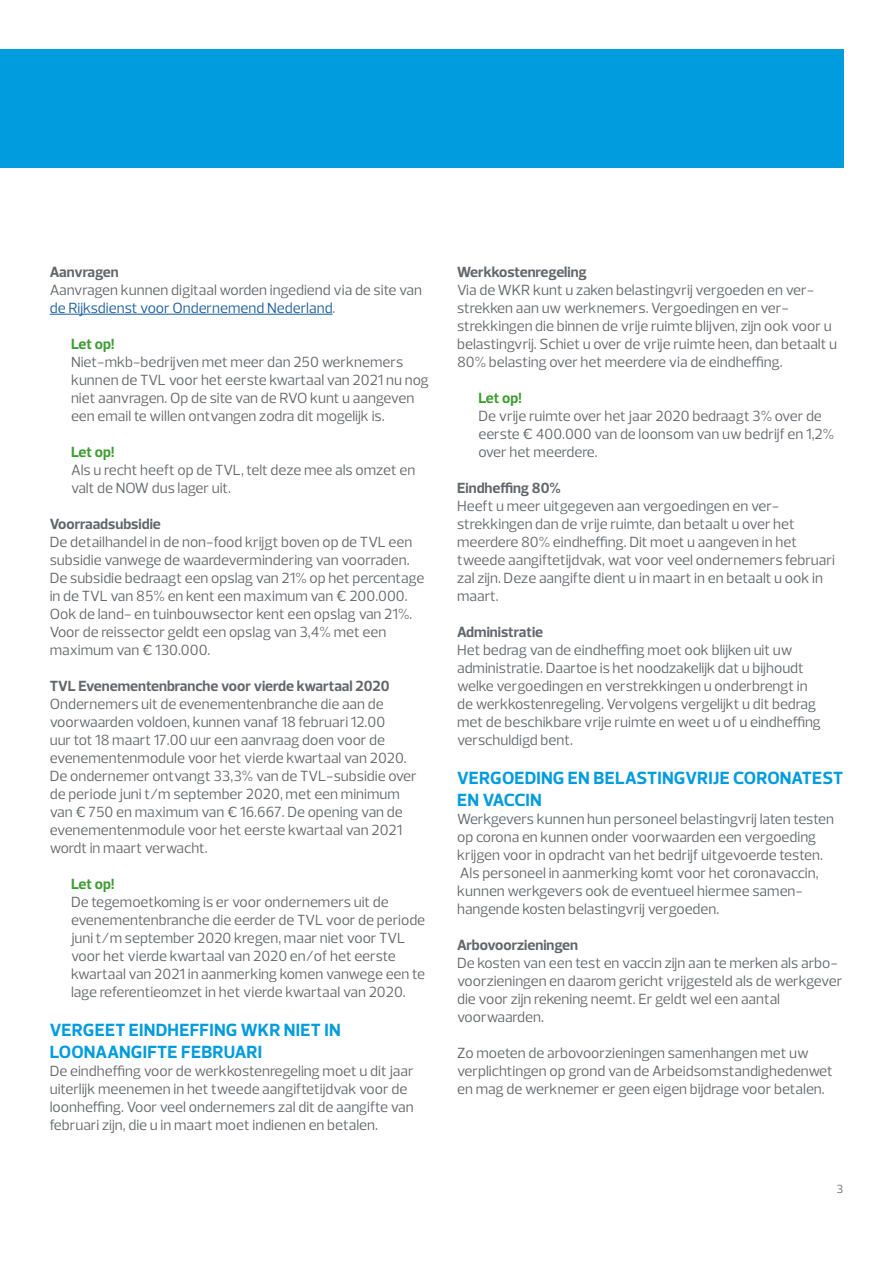
<style>
.page{position:relative;width:893px;height:1263px;background:#fff}
.page>*{position:absolute;margin:0;border:0;box-sizing:border-box;transform-origin:0 0}
.Subhead_hfdst_blauw{font:700 18px/21.6px "Prelo";letter-spacing:.015em;color:#009cde}
.Body{font:15px/18px "Prelo";color:#63666a}
.Tip_tekst{font:15px/18px "Prelo";color:#63666a}
.Subhead_grijs_subkop{font:700 15px "Prelo";color:#63666a}
.Subhead{font:700 15px "Prelo";color:#63666a}
.Tip_kop{font:700 15px "Prelo";color:#3f9c35}
.t1{font:12px "Prelo";color:#63666a}
.s1{color:#175d9e}
</style>
<div class="page">
<hr style="left:50px;top:314px;width:283px;height:1px;background:#175d9e">
<div style="left:0;top:50px;width:843px;height:118px;background:#009cde"></div>
<p class="Subhead_grijs_subkop" style="left:50px;top:262px;width:71px">Aanvragen</p>
<p class="Body" style="left:50px;top:281px;width:374px">Aanvragen kunnen digitaal worden ingediend via de site van <span class="s1">de Rijksdienst voor Ondernemend Nederland</span>.</p>
<p class="Tip_kop" style="left:71px;top:334px;width:45px">Let op!</p>
<p class="Tip_tekst" style="left:71px;top:353px;width:359px">Niet-mkb-bedrijven met meer dan 250 werknemers kunnen de TVL voor het eerste kwartaal van 2021 nu nog niet aanvragen. Op de site van de RVO kunt u aangeven een email te willen ontvangen zodra dit mogelijk is.</p>
<p class="Tip_kop" style="left:71px;top:442px;width:45px">Let op!</p>
<p class="Tip_tekst" style="left:71px;top:461px;width:346px">Als u recht heeft op de TVL, telt deze mee als omzet en valt de NOW dus lager uit.</p>
<p class="Subhead_grijs_subkop" style="left:50px;top:514px;width:113px">Voorraadsubsidie</p>
<p class="Body" style="left:50px;top:533px;width:376px">De detailhandel in de non-food krijgt boven op de TVL een subsidie vanwege de waardevermindering van voorraden.<br>De subsidie bedraagt een opslag van 21% op het percentage in de TVL van 85% en kent een maximum van € 200.000.</p>
<p class="Body" style="left:50px;top:605px;width:364px">Ook de land- en tuinbouwsector kent een opslag van 21%.<br>Voor de reissector geldt een opslag van 3,4% met een maximum van € 130.000.</p>
<p class="Subhead" style="left:50px;top:676px;width:341px">TVL Evenementenbranche voor vierde kwartaal 2020</p>
<p class="Body" style="left:50px;top:695px;width:368px">Ondernemers uit de evenementenbranche die aan de voorwaarden voldoen, kunnen vanaf 18 februari 12.00<br>uur tot 18 maart 17.00 uur een aanvraag doen voor de evenementenmodule voor het vierde kwartaal van 2020.<br>De ondernemer ontvangt 33,3% van de TVL-subsidie over de periode juni t/m september 2020, met een minimum van € 750 en maximum van € 16.667. De opening van de evenementenmodule voor het eerste kwartaal van 2021 wordt in maart verwacht.</p>
<p class="Tip_kop" style="left:71px;top:874px;width:45px">Let op!</p>
<p class="Tip_tekst" style="left:71px;top:893px;width:356px">De tegemoetkoming is er voor ondernemers uit de evenementenbranche die eerder de TVL voor de periode juni t/m september 2020 kregen, maar niet voor TVL voor het vierde kwartaal van 2020 en/of het eerste kwartaal van 2021 in aanmerking komen vanwege een te lage referentieomzet in het vierde kwartaal van 2020.</p>
<p class="Subhead_hfdst_blauw" style="left:50px;top:1020px;width:292px">VERGEET EINDHEFFING WKR NIET IN<br>LOONAANGIFTE FEBRUARI</p>
<p class="Body" style="left:50px;top:1062px;width:365px">De eindheffing voor de werkkostenregeling moet u dit jaar uiterlijk meenemen in het tweede aangiftetijdvak voor de loonheffing. Voor veel ondernemers zal dit de aangifte van februari zijn, die u in maart moet indienen en betalen.</p>
<p class="Subhead_grijs_subkop" style="left:457px;top:262px;width:131px">Werkkostenregeling</p>
<p class="Body" style="left:457px;top:281px;width:381px">Via de WKR kunt u zaken belastingvrij vergoeden en ver&shy;strekken aan uw werknemers. Vergoedingen en ver&shy;strekkingen die binnen de vrije ruimte blijven, zijn ook voor u belastingvrij. Schiet u over de vrije ruimte heen, dan betaalt u 80% belasting over het meerdere via de eindheffing.</p>
<p class="Tip_kop" style="left:478px;top:388px;width:45px">Let op!</p>
<p class="Tip_tekst" style="left:478px;top:407px;width:357px">De vrije ruimte over het jaar 2020 bedraagt 3% over de eerste € 400.000 van de loonsom van uw bedrijf en 1,2% over het meerdere.</p>
<p class="Subhead_grijs_subkop" style="left:457px;top:478px;width:105px">Eindheffing 80%</p>
<p class="Body" style="left:457px;top:497px;width:379px">Heeft u meer uitgegeven aan vergoedingen en ver&shy;strekkingen dan de vrije ruimte, dan betaalt u over het meerdere 80% eindheffing. Dit moet u aangeven in het tweede aangiftetijdvak, wat voor veel ondernemers februari zal zijn. Deze aangifte dient u in maart in en betaalt u ook in maart.</p>
<p class="Subhead_grijs_subkop" style="left:457px;top:622px;width:88px">Administratie</p>
<p class="Body" style="left:457px;top:641px;width:365px">Het bedrag van de eindheffing moet ook blijken uit uw administratie. Daartoe is het noodzakelijk dat u bijhoudt welke vergoedingen en verstrekkingen u onderbrengt in de werkkostenregeling. Vervolgens vergelijkt u dit bedrag met de beschikbare vrije ruimte en weet u of u eindheffing verschuldigd bent.</p>
<p class="Subhead_hfdst_blauw" style="left:457px;top:768px;width:387px">VERGOEDING EN BELASTINGVRIJE CORONATEST<br>EN VACCIN</p>
<p class="Body" style="left:457px;top:810px;width:379px">Werkgevers kunnen hun personeel belastingvrij laten testen op corona en kunnen onder voorwaarden een vergoeding krijgen voor in opdracht van het bedrijf uitgevoerde testen.<br>Als personeel in aanmerking komt voor het coronavaccin, kunnen werkgevers ook de eventueel hiermee samen&shy;hangende kosten belastingvrij vergoeden.</p>
<p class="Subhead_grijs_subkop" style="left:457px;top:936px;width:123px">Arbovoorzieningen</p>
<p class="Body" style="left:457px;top:954px;width:387px">De kosten van een test en vaccin zijn aan te merken als arbo&shy;voorzieningen en daarom gericht vrijgesteld als de werkgever die voor zijn rekening neemt. Er geldt wel een aantal voorwaarden.</p>
<p class="Body" style="left:457px;top:1044px;width:377px">Zo moeten de arbovoorzieningen samenhangen met uw verplichtingen op grond van de Arbeidsomstandighedenwet en mag de werknemer er geen eigen bijdrage voor betalen.</p>
<p class="t1" style="left:837px;top:1181px;width:8px">3</p>
</div>
